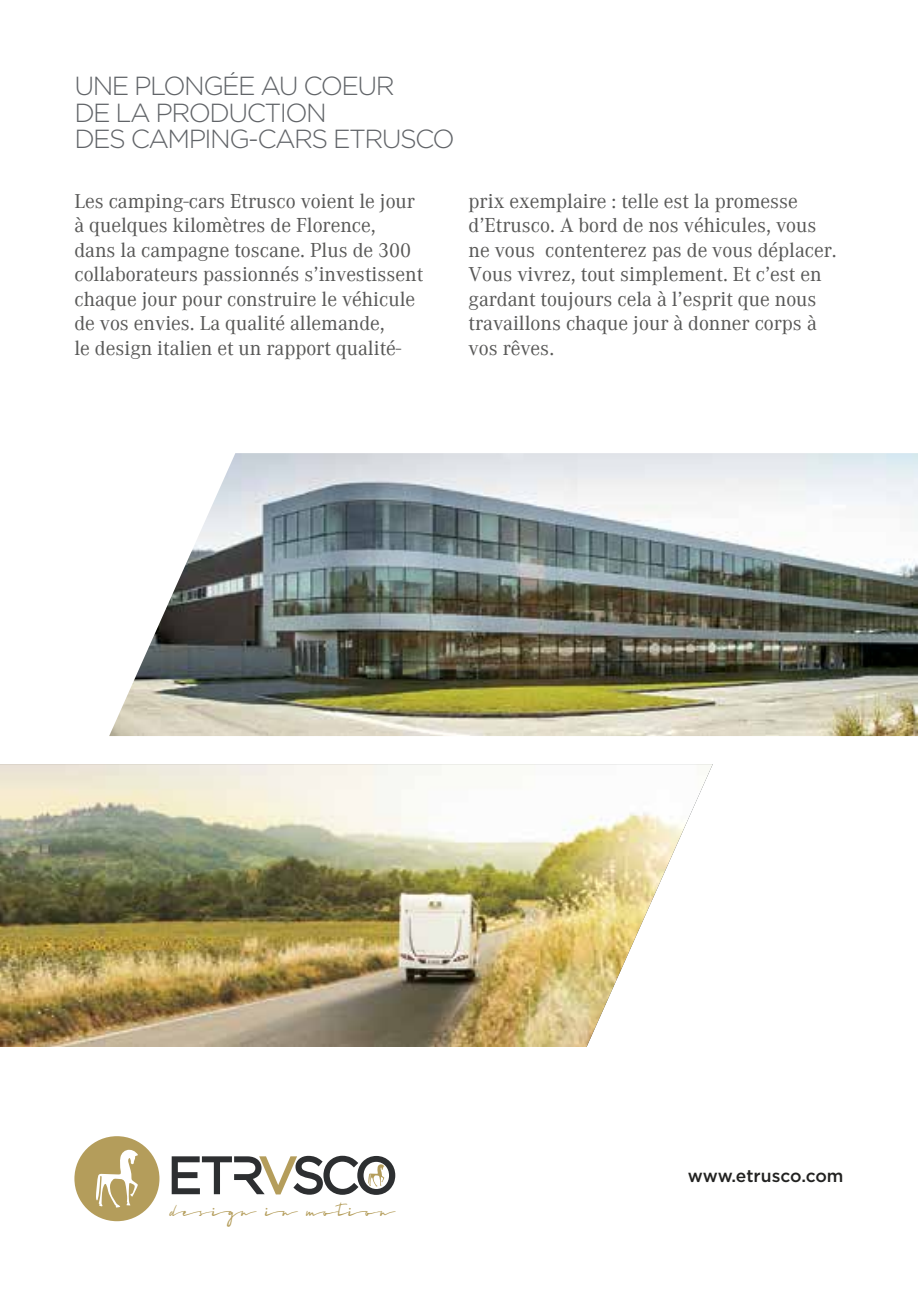
<style>
.page{position:relative;width:918px;height:1290px;background:#fff}
.page>*{position:absolute;margin:0;border:0;box-sizing:border-box;transform-origin:0 0}
.t1{font:46.55px "Midnightcali";color:#b49d5b;scale:.83 1}
.t2{font:300 26.07px/26.1px "Gotham";letter-spacing:-.06em;color:#616468}
.t3{font:19.95px/24.5px "Corporate ABQ";color:#585857}
.t4{font:500 17.5px "Gotham";color:#222221}
</style>
<div class="page">
<img style="left:109px;top:453px;width:809px;height:283px">
<svg style="left:74px;top:1136px;width:85px;height:85px"></svg>
<svg style="left:172px;top:1156px;width:223px;height:39px"></svg>
<img style="left:0;top:764px;width:713px;height:283px">
<h2 class="t2" style="left:74px;top:72px;width:382px">UNE PLONGÉE AU COEUR<br>DE LA PRODUCTION<br>DES CAMPING-CARS ETRUSCO</h2>
<p class="t3" style="left:74px;top:189px;width:350px">Les camping-cars Etrusco voient le jour à quelques kilomètres de Florence,<br>dans la campagne toscane. Plus de 300 collaborateurs passionnés s’investissent chaque jour pour construire le véhicule de vos envies. La qualité allemande,<br>le design italien et un rapport qualité-</p>
<p class="t3" style="left:468px;top:189px;width:370px">prix exemplaire : telle est la promesse d’Etrusco. A bord de nos véhicules, vous ne vous contenterez pas de vous déplacer.<br>Vous vivrez, tout simplement. Et c’est en gardant toujours cela à l’esprit que nous travaillons chaque jour à donner corps à vos rêves.</p>
<h1 class="t1" style="left:172px;top:1183px;width:271px">design in motion</h1>
<p class="t4" style="left:688px;top:1164px;width:157px">www.etrusco.com</p>
</div>
